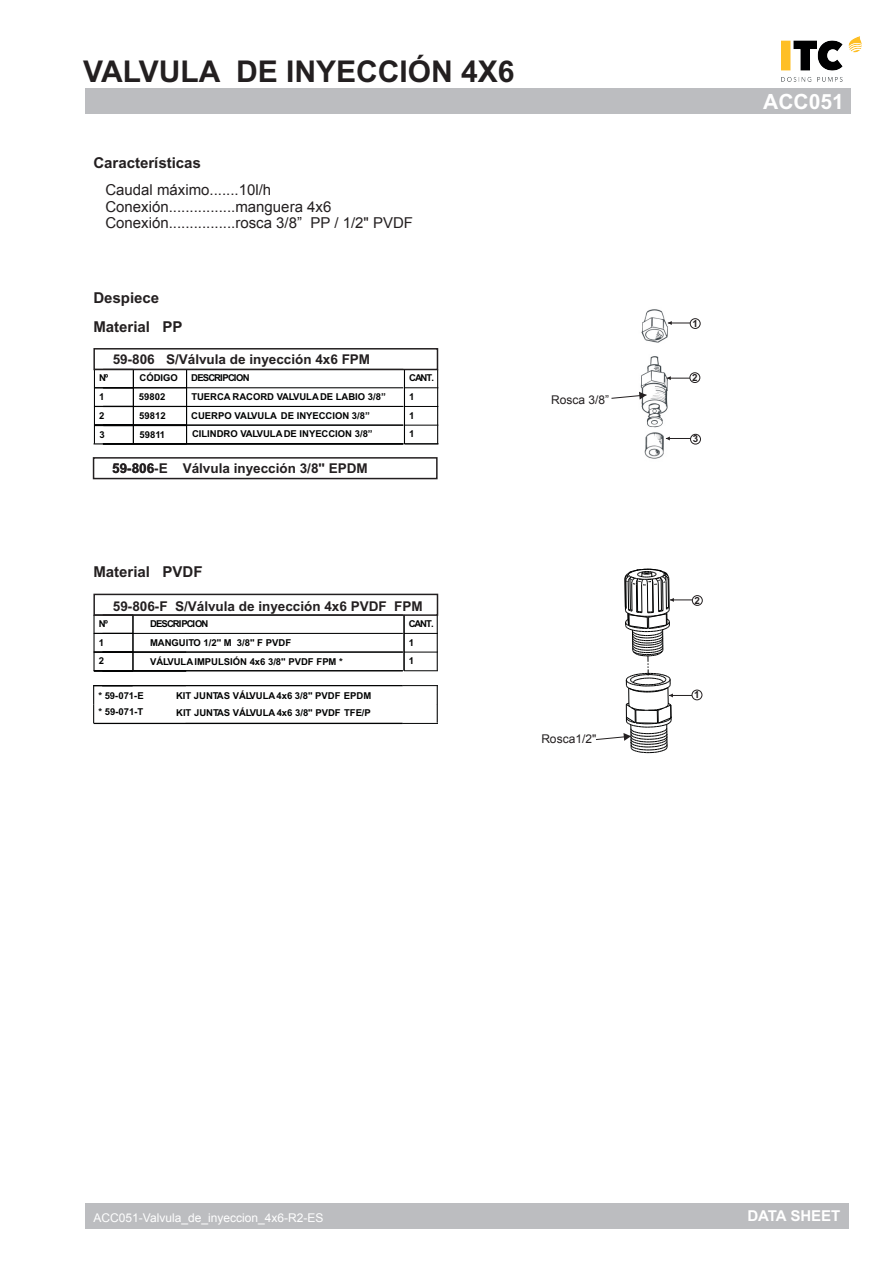
<style>
.page{position:relative;width:893px;height:1263px;background:#fff}
.page>*{position:absolute;margin:0;border:0;box-sizing:border-box;transform-origin:0 0}
.t1{font:700 30px "Arial";color:#231f20}
.t2{font:700 21px "Arial";color:#fff}
.t3{font:15px/16.8px "Arial";color:#231f20}
.t4{font:700 15px "Arial";color:#231f20}
.t5{font:700 15px "Arial";color:#fff}
.t6{font:700 13.5px "Arial";color:#231f20}
.t7{font:12px "Arial";color:#fff}
.t8{font:12px "Arial";color:#231f20}
.t9{font:700 9.75px "Arial";color:#231f20}
.t10{font:700 9.45px/18.6px "Arial";color:#010202;text-align:justify}
.t11{font:700 9.45px "Arial";letter-spacing:-.085em;color:#010202}
</style>
<div class="page">
<div style="left:85px;top:89px;width:765px;height:25px;background:#bcbdc0"></div>
<div style="left:85px;top:1203px;width:764px;height:26px;background:#bcbdc0"></div>
<hr style="left:186px;top:387px;width:217px;height:1px;background:#010202">
<hr style="left:404px;top:387px;width:34px;height:1px;background:#010202">
<hr style="left:94px;top:387px;width:39px;height:1px;background:#010202">
<hr style="left:103px;top:387px;width:84px;height:1px;background:#010202">
<hr style="left:187px;top:406px;width:216px;height:1px;background:#010202">
<hr style="left:404px;top:406px;width:34px;height:1px;background:#010202">
<svg style="left:94px;top:370px;width:1px;height:73px"></svg>
<svg style="left:133px;top:370px;width:1px;height:73px"></svg>
<hr style="left:187px;top:425px;width:216px;height:1px;background:#010202">
<svg style="left:186px;top:370px;width:1px;height:73px"></svg>
<hr style="left:404px;top:425px;width:34px;height:1px;background:#010202">
<svg style="left:437px;top:370px;width:1px;height:73px"></svg>
<svg style="left:404px;top:370px;width:1px;height:73px"></svg>
<div style="left:93px;top:348px;width:345px;height:22px;border:2px solid #231f20"></div>
<hr style="left:94px;top:406px;width:39px;height:1px;background:#010202">
<hr style="left:103px;top:406px;width:84px;height:1px;background:#010202">
<hr style="left:187px;top:443px;width:216px;height:1px;background:#010202">
<hr style="left:404px;top:443px;width:34px;height:1px;background:#010202">
<hr style="left:94px;top:443px;width:93px;height:1px;background:#010202">
<img style="left:641px;top:309px;width:27px;height:34px">
<svg style="left:668px;top:321px;width:22px;height:4px"></svg>
<div style="left:690px;top:318px;width:10px;height:11px;border:1px solid #231f20;border-radius:50%"></div>
<div style="left:690px;top:373px;width:10px;height:10px;border:1px solid #231f20;border-radius:50%"></div>
<div style="left:690px;top:434px;width:11px;height:10px;border:1px solid #231f20;border-radius:50%"></div>
<hr style="left:94px;top:425px;width:40px;height:1px;background:#010202">
<hr style="left:103px;top:425px;width:84px;height:1px;background:#010202">
<hr style="left:102px;top:633px;width:84px;height:1px;background:#010202">
<hr style="left:186px;top:633px;width:217px;height:1px;background:#010202">
<hr style="left:404px;top:633px;width:34px;height:1px;background:#010202">
<hr style="left:94px;top:633px;width:39px;height:1px;background:#010202">
<hr style="left:94px;top:651px;width:39px;height:2px;background:#010202">
<svg style="left:93px;top:616px;width:2px;height:55px"></svg>
<hr style="left:103px;top:651px;width:83px;height:2px;background:#010202">
<svg style="left:132px;top:616px;width:1px;height:54px"></svg>
<hr style="left:186px;top:651px;width:217px;height:2px;background:#010202">
<hr style="left:404px;top:652px;width:34px;height:1px;background:#010202">
<svg style="left:437px;top:616px;width:1px;height:54px"></svg>
<svg style="left:404px;top:616px;width:1px;height:54px"></svg>
<hr style="left:186px;top:670px;width:217px;height:1px;background:#010202">
<hr style="left:404px;top:670px;width:34px;height:1px;background:#010202">
<div style="left:93px;top:594px;width:345px;height:22px;border:2px solid #231f20"></div>
<hr style="left:94px;top:652px;width:39px;height:1px;background:#010202">
<hr style="left:94px;top:670px;width:39px;height:1px;background:#010202">
<hr style="left:103px;top:670px;width:83px;height:1px;background:#010202">
<img style="left:639px;top:356px;width:31px;height:103px">
<svg style="left:667px;top:376px;width:23px;height:4px"></svg>
<svg style="left:666px;top:436px;width:25px;height:4px"></svg>
<div style="left:93px;top:457px;width:345px;height:22px;border:2px solid #231f20"></div>
<div style="left:692px;top:595px;width:10px;height:10px;border:1px solid #231f20;border-radius:50%"></div>
<div style="left:692px;top:690px;width:10px;height:10px;border:1px solid #231f20;border-radius:50%"></div>
<hr style="left:186px;top:685px;width:216px;height:1px;background:#010202">
<hr style="left:402px;top:685px;width:36px;height:1px;background:#010202">
<hr style="left:94px;top:723px;width:308px;height:1px;background:#010202">
<hr style="left:402px;top:723px;width:36px;height:1px;background:#010202">
<hr style="left:93px;top:685px;width:40px;height:1px;background:#010202">
<hr style="left:102px;top:685px;width:84px;height:1px;background:#010202">
<svg style="left:437px;top:686px;width:1px;height:37px"></svg>
<svg style="left:93px;top:685px;width:1px;height:38px"></svg>
<svg style="left:611px;top:392px;width:36px;height:8px"></svg>
<svg style="left:596px;top:569px;width:96px;height:184px"></svg>
<img style="left:781px;top:36px;width:80px;height:46px">
<h1 class="t1" style="left:83px;top:53px;width:433px">VALVULA DE INYECCIÓN 4X6</h1>
<h3 class="t4" style="left:93px;top:153px;width:109px">Características</h3>
<h3 class="t3" style="left:105px;top:181px;width:309px">Caudal máximo.......10l/h<br>Conexión................manguera 4x6<br>Conexión................rosca 3/8” PP / 1/2" PVDF</h3>
<h3 class="t4" style="left:93px;top:289px;width:67px">Despiece</h3>
<h3 class="t4" style="left:93px;top:317px;width:91px">Material PP</h3>
<h3 class="t6" style="left:113px;top:351px;width:259px">59-806 S/Válvula de inyección 4x6 FPM</h3>
<p class="t10" style="left:99px;top:369px;width:11px">Nº</p>
<p class="t10" style="left:140px;top:369px;width:40px">CÓDIGO</p>
<p class="t11" style="left:191px;top:372px;width:60px">DESCRIPCION</p>
<p class="t10" style="left:409px;top:369px;width:26px">CANT.</p>
<p class="t10" style="left:99px;top:387px;width:7px">1</p>
<p class="t10" style="left:409px;top:387px;width:7px">1<br>1<br>1</p>
<p class="t10" style="left:139px;top:387px;width:28px">59802</p>
<p class="t10" style="left:191px;top:387px;width:196px">TUERCA RACORD VALVULA DE LABIO 3/8”</p>
<p class="t10" style="left:140px;top:426px;width:27px">59811</p>
<h3 class="t6" style="left:112px;top:460px;width:57px">59-806-E</h3>
<h3 class="t6" style="left:183px;top:460px;width:186px">Válvula inyección 3/8" EPDM</h3>
<p class="t10" style="left:99px;top:406px;width:7px">2</p>
<p class="t10" style="left:139px;top:406px;width:28px">59812</p>
<p class="t10" style="left:191px;top:406px;width:180px">CUERPO VALVULA DE INYECCION 3/8”</p>
<p class="t10" style="left:192px;top:424px;width:182px">CILINDRO VALVULA DE INYECCION 3/8”</p>
<p class="t10" style="left:99px;top:425px;width:7px">3</p>
<h3 class="t4" style="left:93px;top:563px;width:111px">Material PVDF</h3>
<h3 class="t6" style="left:113px;top:598px;width:311px">59-806-F S/Válvula de inyección 4x6 PVDF FPM</h3>
<p class="t10" style="left:99px;top:614px;width:11px">Nº</p>
<p class="t11" style="left:150px;top:618px;width:60px">DESCRIPCION</p>
<p class="t10" style="left:409px;top:614px;width:26px">CANT.</p>
<p class="t10" style="left:99px;top:633px;width:7px">1</p>
<p class="t10" style="left:150px;top:633px;width:143px">MANGUITO 1/2" M 3/8" F PVDF</p>
<p class="t10" style="left:409px;top:633px;width:7px">1</p>
<p class="t10" style="left:99px;top:652px;width:7px">2</p>
<p class="t10" style="left:150px;top:652px;width:194px">VÁLVULA IMPULSIÓN 4x6 3/8" PVDF FPM *</p>
<p class="t10" style="left:409px;top:652px;width:7px">1</p>
<p class="t8" style="left:551px;top:391px;width:60px">Rosca 3/8”</p>
<p class="t9" style="left:692px;top:318px;width:7px">1</p>
<p class="t9" style="left:692px;top:372px;width:7px">2</p>
<p class="t9" style="left:693px;top:433px;width:7px">3</p>
<p class="t9" style="left:694px;top:594px;width:7px">2</p>
<p class="t10" style="left:98px;top:686px;width:47px">* 59-071-E</p>
<p class="t10" style="left:176px;top:686px;width:197px">KIT JUNTAS VÁLVULA 4x6 3/8" PVDF EPDM</p>
<p class="t9" style="left:694px;top:689px;width:7px">1</p>
<p class="t10" style="left:99px;top:703px;width:46px">* 59-071-T</p>
<p class="t10" style="left:176px;top:703px;width:196px">KIT JUNTAS VÁLVULA 4x6 3/8" PVDF TFE/P</p>
<p class="t8" style="left:541px;top:731px;width:56px">Rosca1/2"</p>
<h2 class="t2" style="left:763px;top:89px;width:82px">ACC051</h2>
<p class="t7" style="left:94px;top:1209px;width:231px">ACC051-Valvula_de_inyeccion_4x6-R2-ES</p>
<h3 class="t5" style="left:747px;top:1207px;width:95px">DATA SHEET</h3>
</div>
